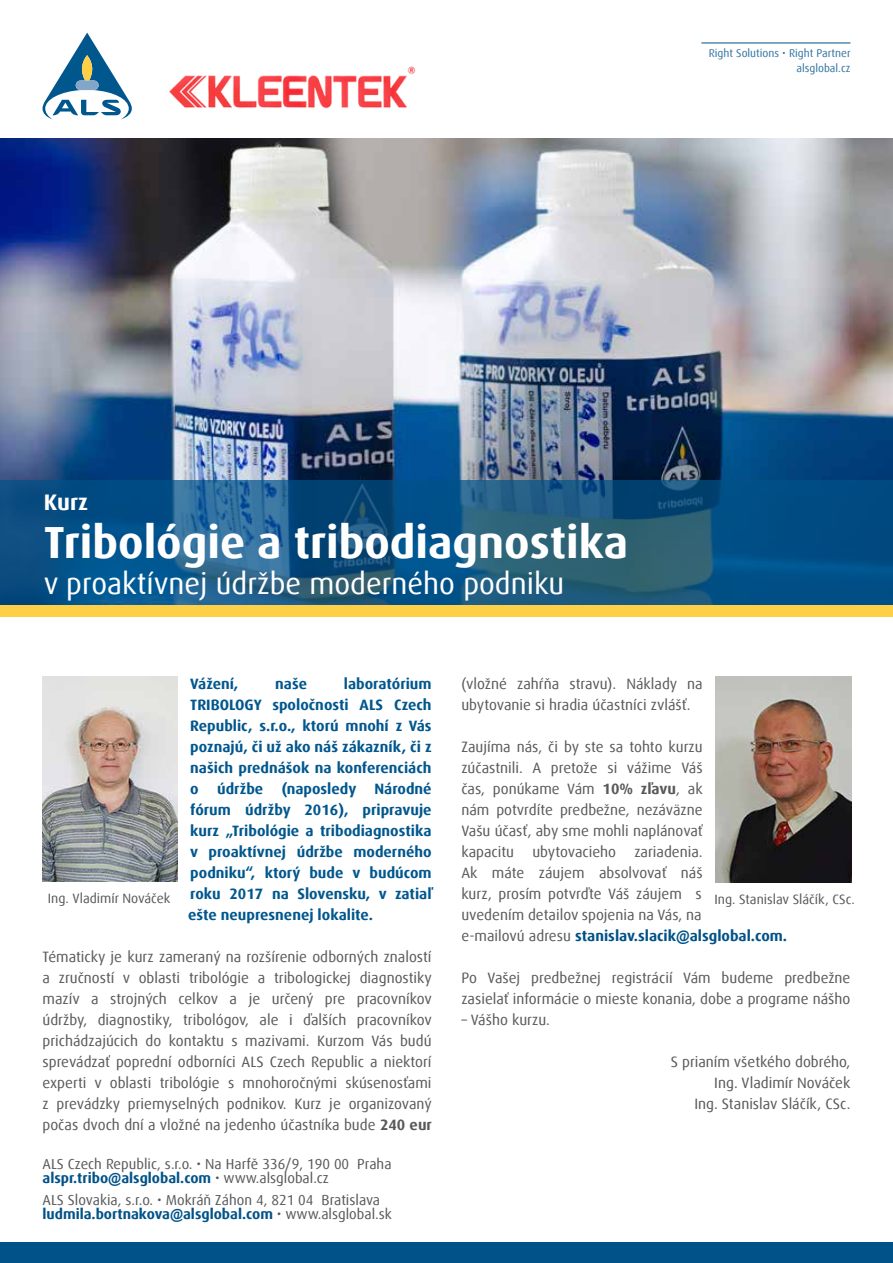
<style>
.page{position:relative;width:893px;height:1263px;background:#fff}
.page>*{position:absolute;margin:0;border:0;box-sizing:border-box;transform-origin:0 0}
.t1{font:700 45px "Dax Offc Pro";color:#fff}
.t2{font:30px "Dax Offc Pro";color:#fff}
.t3{font:700 22.5px "Dax Offc Pro";color:#fff}
.t4{font:15px/21px "Dax Offc Pro";color:#58595b}
.t5{font:700 15px/21px "Dax Offc Pro";color:#00578e;text-align:justify}
.t6{font:14.4px/14.4px "Dax Offc Pro";color:#58595b}
.t7{font:13.5px "Dax Offc Pro";color:#58595b}
.t8{font:11.25px/14.4px "Dax Offc Pro";color:#3375a0;text-align:right}
.s1{font-weight:700}
.s2{font-weight:700;color:#005288}
</style>
<div class="page">
<svg style="left:43px;top:33px;width:89px;height:86px"></svg>
<hr style="left:701px;top:43px;width:149px;height:1px;background:#005288">
<img style="left:0;top:138px;width:893px;height:342px">
<svg style="left:0;top:480px;width:893px;height:125px;background:#125683"></svg>
<div style="left:0;top:1243px;width:893px;height:20px;background:#005288"></div>
<div style="left:0;top:605px;width:893px;height:12px;background:#ffd046"></div>
<img style="left:169px;top:66px;width:247px;height:43px">
<img style="left:715px;top:677px;width:137px;height:205px">
<img style="left:43px;top:677px;width:135px;height:204px">
<p class="t8" style="left:709px;top:46px;width:143px">Right Solutions • Right Partner alsglobal.cz</p>
<h3 class="t3" style="left:44px;top:487px;width:46px">Kurz</h3>
<h1 class="t1" style="left:44px;top:513px;width:586px">Tribológie a tribodiagnostika</h1>
<h2 class="t2" style="left:44px;top:564px;width:522px">v proaktívnej údržbe moderného podniku</h2>
<p class="t4" style="left:461px;top:673px;width:243px">(vložné zahŕňa stravu). Náklady na ubytovanie si hradia účastníci zvlášť.</p>
<p class="t4" style="left:461px;top:736px;width:327px">Zaujíma nás, či by ste sa tohto kurzu<br>zúčastnili. A pretože si vážime Váš<br>čas, ponúkame Vám <span class="s1">10% zľavu</span>, ak<br>nám potvrdíte predbežne, nezáväzne<br>Vašu účasť, aby sme mohli naplánovať<br>kapacitu ubytovacieho zariadenia.<br>Ak máte záujem absolvovať náš<br>kurz, prosím potvrďte Váš záujem s<br>uvedením detailov spojenia na Vás, na<br>e-mailovú adresu <span class="s2">stanislav.slacik@alsglobal.com.</span></p>
<p class="t4" style="left:461px;top:967px;width:391px">Po Vašej predbežnej registrácií Vám budeme predbežne zasielať informácie o mieste konania, dobe a programe nášho</p>
<p class="t4" style="left:461px;top:1009px;width:90px">– Vášho kurzu.</p>
<p class="t4" style="left:671px;top:1051px;width:181px;text-align:right">S prianím všetkého dobrého,<br>Ing. Vladimír Nováček<br>Ing. Stanislav Sláčík, CSc.</p>
<p class="t5" style="left:188px;top:673px;width:245px;text-indent:156px">laboratórium TRIBOLOGY spoločnosti ALS Czech Republic, s.r.o., ktorú mnohí z Vás poznajú, či už ako náš zákazník, či z našich prednášok na konferenciách o údržbe (naposledy Národné fórum údržby 2016), pripravuje kurz „Tribológie a tribodiagnostika v proaktívnej údržbe moderného podniku“, ktorý bude v budúcom roku 2017 na Slovensku, v zatiaľ ešte neupresnenej lokalite.</p>
<p class="t4" style="left:43px;top:946px;width:391px;text-align:justify">Tématicky je kurz zameraný na rozšírenie odborných znalostí a zručností v oblasti tribológie a tribologickej diagnostiky mazív a strojných celkov a je určený pre pracovníkov údržby, diagnostiky, tribológov, ale i ďalších pracovníkov prichádzajúcich do kontaktu s mazivami. Kurzom Vás budú sprevádzať poprední odborníci ALS Czech Republic a niektorí experti v oblasti tribológie s mnohoročnými skúsenosťami z prevádzky priemyselných podnikov. Kurz je organizovaný počas dvoch dní a vložné na jedenho účastníka bude <span class="s1">240 eur</span></p>
<p class="t5" style="left:190px;top:673px;width:50px">Vážení,</p>
<p class="t5" style="left:275px;top:673px;width:33px">naše</p>
<p class="t7" style="left:48px;top:890px;width:124px">Ing. Vladimír Nováček</p>
<p class="t7" style="left:714px;top:891px;width:142px">Ing. Stanislav Sláčík, CSc.</p>
<p class="t6" style="left:43px;top:1156px;width:351px">ALS Czech Republic, s.r.o. • Na Harfě 336/9, 190 00 Praha <span class="s2">alspr.tribo@alsglobal.com</span> • www.alsglobal.cz</p>
<p class="t6" style="left:43px;top:1193px;width:351px">ALS Slovakia, s.r.o. • Mokráň Záhon 4, 821 04 Bratislava <span class="s2">ludmila.bortnakova@alsglobal.com</span> • www.alsglobal.sk</p>
</div>
